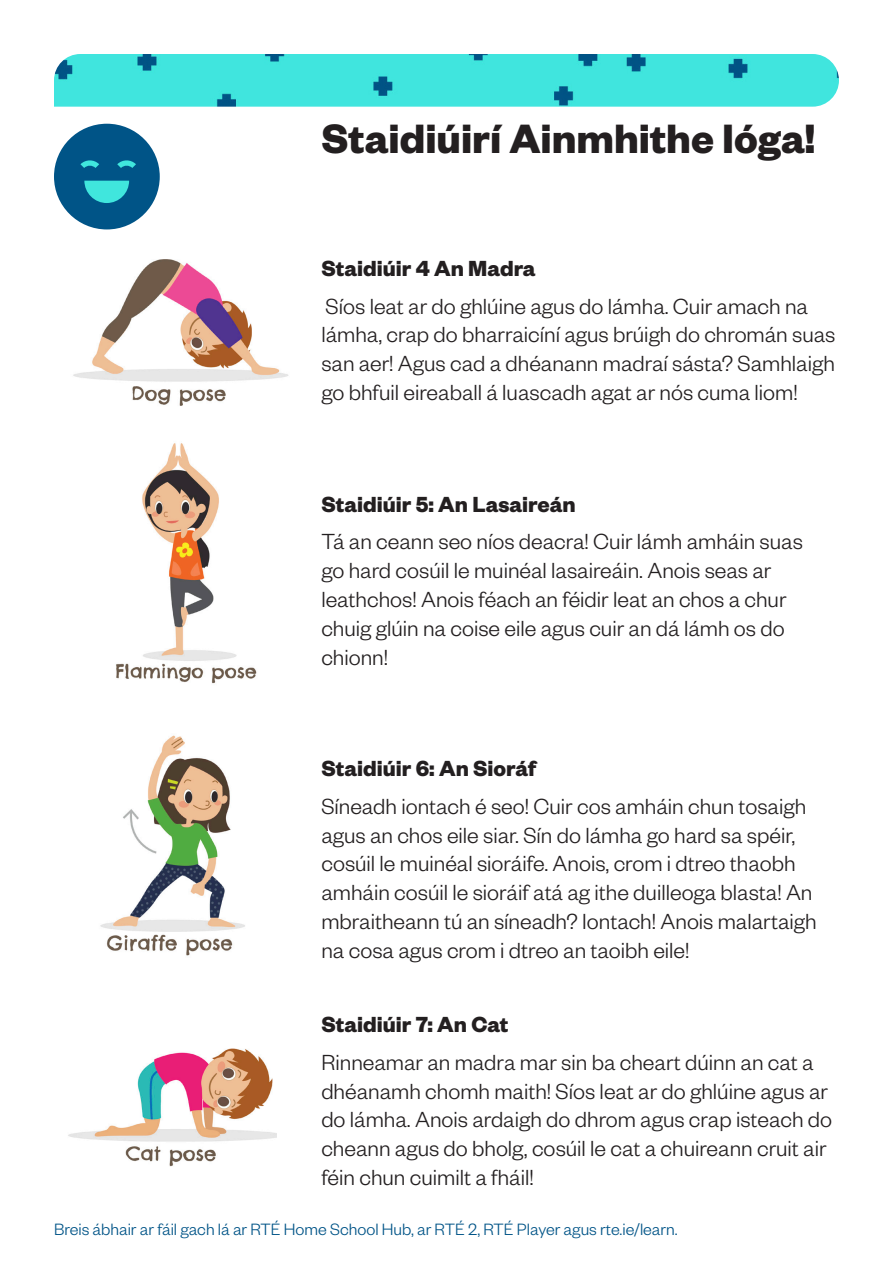
<style>
.page{position:relative;width:893px;height:1263px;background:#fff}
.page>*{position:absolute;margin:0;border:0;box-sizing:border-box;transform-origin:0 0}
.t1{font:700 45px "Founders Grotesk";color:#231f20}
.t2{font:300 24px/28.8px "Founders Grotesk";color:#231f20}
.t3{font:700 24px "Founders Grotesk";color:#231f20}
.t4{font:300 18px "Founders Grotesk";color:#005487}
</style>
<div class="page">
<img style="left:100px;top:735px;width:145px;height:221px">
<img style="left:68px;top:1048px;width:208px;height:119px">
<img style="left:73px;top:259px;width:216px;height:147px">
<img style="left:116px;top:443px;width:141px;height:241px">
<img style="left:54px;top:54px;width:785px;height:53px">
<div style="left:54px;top:124px;width:106px;height:105px;background:#005487;border-radius:50%"></div>
<svg style="left:84px;top:181px;width:45px;height:22px"></svg>
<svg style="left:80px;top:160px;width:19px;height:8px"></svg>
<svg style="left:117px;top:160px;width:19px;height:8px"></svg>
<p class="t1" style="left:321px;top:110px;width:496px">Staidiúirí Ainmhithe Ióga!</p>
<p class="t3" style="left:321px;top:253px;width:216px">Staidiúir 4 An Madra</p>
<p class="t2" style="left:321px;top:290px;width:516px">Síos leat ar do ghlúine agus do lámha. Cuir amach na lámha, crap do bharraicíní agus brúigh do chromán suas san aer! Agus cad a dhéanann madraí sásta? Samhlaigh go bhfuil eireaball á luascadh agat ar nós cuma liom!</p>
<p class="t3" style="left:321px;top:489px;width:256px">Staidiúir 5: An Lasaireán</p>
<p class="t2" style="left:321px;top:526px;width:483px">Tá an ceann seo níos deacra! Cuir lámh amháin suas go hard cosúil le muinéal lasaireáin. Anois seas ar leathchos! Anois féach an féidir leat an chos a chur chuig glúin na coise eile agus cuir an dá lámh os do chionn!</p>
<p class="t3" style="left:321px;top:753px;width:216px">Staidiúir 6: An Sioráf</p>
<p class="t2" style="left:321px;top:790px;width:497px">Síneadh iontach é seo! Cuir cos amháin chun tosaigh agus an chos eile siar. Sín do lámha go hard sa spéir, cosúil le muinéal sioráife. Anois, crom i dtreo thaobh amháin cosúil le sioráif atá ag ithe duilleoga blasta! An mbraitheann tú an síneadh? Iontach! Anois malartaigh na cosa agus crom i dtreo an taoibh eile!</p>
<p class="t3" style="left:321px;top:1009px;width:189px">Staidiúir 7: An Cat</p>
<p class="t2" style="left:321px;top:1046px;width:512px">Rinneamar an madra mar sin ba cheart dúinn an cat a dhéanamh chomh maith! Síos leat ar do ghlúine agus ar do lámha. Anois ardaigh do dhrom agus crap isteach do cheann agus do bholg, cosúil le cat a chuireann cruit air féin chun cuimilt a fháil!</p>
<p class="t4" style="left:54px;top:1219px;width:625px">Breis ábhair ar fáil gach lá ar RTÉ Home School Hub, ar RTÉ 2, RTÉ Player agus rte.ie/learn.</p>
</div>
